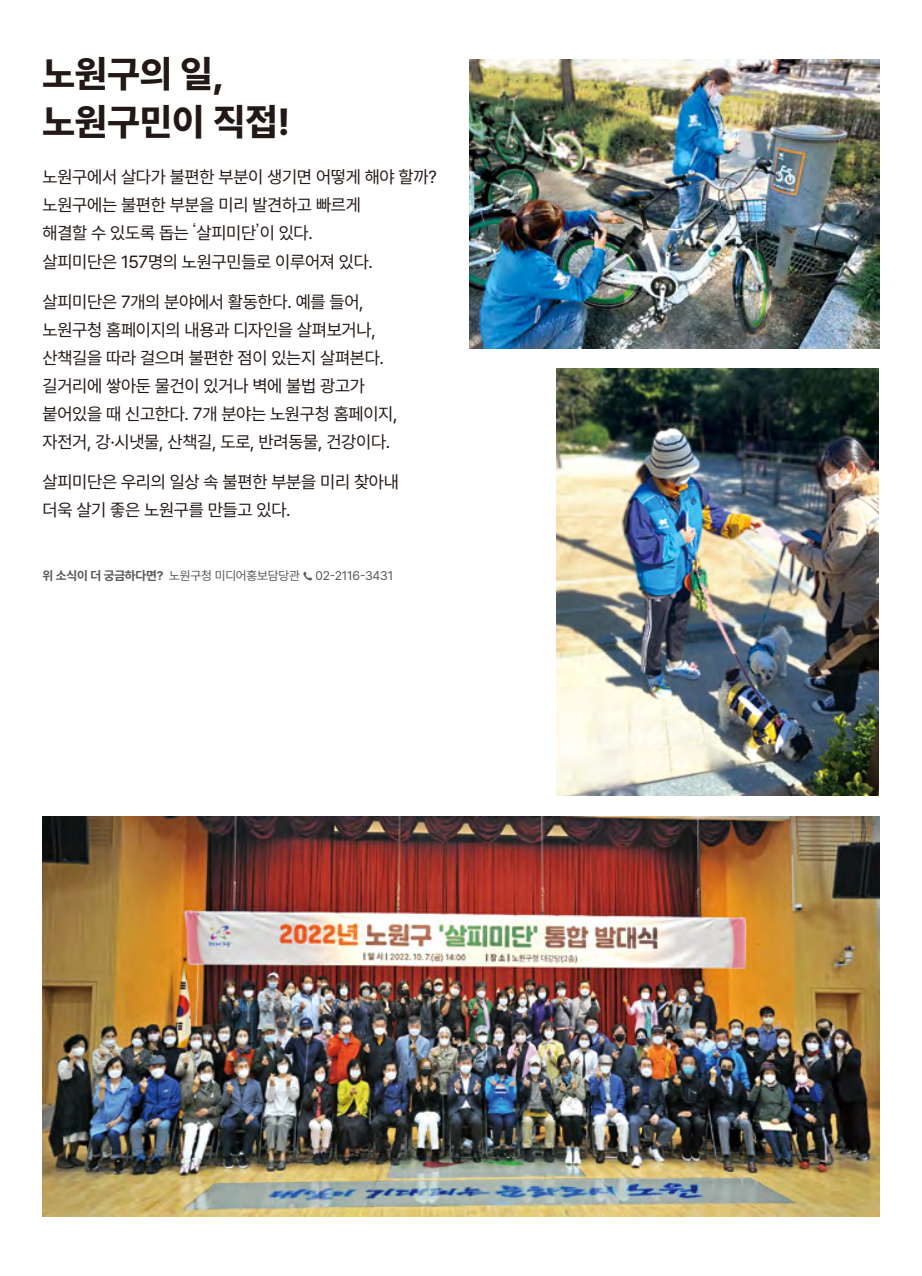
<style>
.page{position:relative;width:922px;height:1276px;background:#fff}
.page>*{position:absolute;margin:0;border:0;box-sizing:border-box;transform-origin:0 0}
.t1{font:800 37.5px/48.8px "Pretendard";color:#221815}
.t2{font:17.5px/28px "Pretendard";letter-spacing:-.015em;color:#221815}
.t3{font:12.5px "Pretendard";letter-spacing:-.015em;color:#595757}
.s1{font-family:"Apple SD Gothic Neo"}
.s2{font-weight:700}
.s3{font-family:"Toppan Bunkyu Gothic Pr 6 N";font-size:10px}
</style>
<div class="page">
<img style="left:469px;top:60px;width:410px;height:288px">
<img style="left:556px;top:368px;width:322px;height:427px">
<img style="left:43px;top:816px;width:836px;height:400px">
<h1 class="t1" style="left:43px;top:48px;width:249px">노원구의 일, 노원구민이 직접!</h1>
<p class="t2" style="left:43px;top:162px;width:395px">노원구에서 살다가 불편한 부분이 생기면 어떻게 해야 할까? 노원구에는 불편한 부분을 미리 발견하고 빠르게<br>해결할 수 있도록 돕는 <span class="s1">‘</span>살피미단<span class="s1">’</span>이 있다.<br>살피미단은 157명의 노원구민들로 이루어져 있다.</p>
<p class="t2" style="left:43px;top:287px;width:356px">살피미단은 7개의 분야에서 활동한다. 예를 들어, 노원구청 홈페이지의 내용과 디자인을 살펴보거나, 산책길을 따라 걸으며 불편한 점이 있는지 살펴본다. 길거리에 쌓아둔 물건이 있거나 벽에 불법 광고가 붙어있을 때 신고한다. 7개 분야는 노원구청 홈페이지, 자전거, 강·시냇물, 산책길, 도로, 반려동물, 건강이다.</p>
<p class="t2" style="left:43px;top:468px;width:358px">살피미단은 우리의 일상 속 불편한 부분을 미리 찾아내 더욱 살기 좋은 노원구를 만들고 있다.</p>
<p class="t3" style="left:43px;top:567px;width:352px"><span class="s2">위 소식이 더 궁금하다면?</span> 노원구청 미디어홍보담당관 <span class="s3">☎</span> 02-2116-3431</p>
</div>
